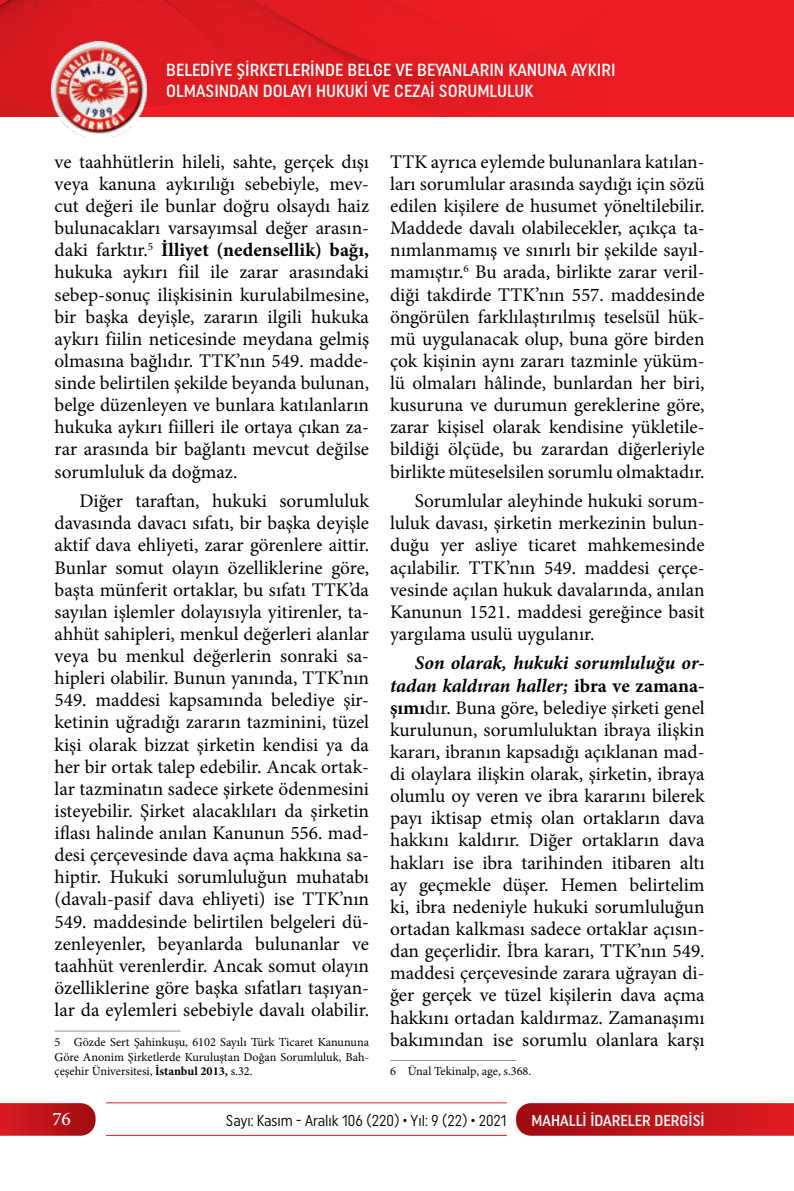
<style>
.page{position:relative;width:794px;height:1191px;background:#fff}
.page>*{position:absolute;margin:0;border:0;box-sizing:border-box;transform-origin:0 0}
.t1{font:19.25px/22.1px "Minion Pro";color:#000;text-align:justify}
.t2{font:500 19.25px "Minion Pro";color:#fff}
.t3{font:500 17.5px/21px "Uniform Condensed";color:#fff}
.t4{font:15.75px "Uniform Condensed";color:#000;scale:.95 1}
.t5{font:500 15.75px "Uniform Condensed";color:#fff}
.t6{font:12.25px/14.7px "Minion Pro";color:#000;text-align:justify}
.s1{font-weight:700}
.s2{font-weight:700;font-style:italic}
</style>
<div class="page">
<svg style="left:516px;top:1103px;width:278px;height:32px;background:#c0181e"></svg>
<svg style="left:0;top:1103px;width:95px;height:32px;background:#be1a20"></svg>
<hr style="left:106px;top:1102px;width:401px;height:1px;background:#ed1d24">
<hr style="left:106px;top:1135px;width:401px;height:1px;background:#ed1d24">
<img style="left:58px;top:117px;width:82px;height:20px">
<img style="left:0;top:0;width:785px;height:117px">
<hr style="left:55px;top:1030px;width:126px;height:1px;background:#939598">
<hr style="left:390px;top:1060px;width:126px;height:1px;background:#939598">
<p class="t3" style="left:166px;top:59px;width:451px">BELEDİYE ŞİRKETLERİNDE BELGE VE BEYANLARIN KANUNA AYKIRI<br>OLMASINDAN DOLAYI HUKUKİ VE CEZAİ SORUMLULUK</p>
<p class="t1" style="left:55px;top:151px;width:316px">ve taahhütlerin hileli, sahte, gerçek dışı veya kanuna aykırılığı sebebiyle, mev&shy;cut değeri ile bunlar doğru olsaydı haiz bulunacakları varsayımsal değer arasın&shy;daki farktır.<sup>5</sup> <span class="s1">İlliyet (nedensellik) bağı, </span>hukuka aykırı fiil ile zarar arasındaki sebep-sonuç ilişkisinin kurulabilmesine, bir başka deyişle, zararın ilgili hukuka aykırı fiilin neticesinde meydana gelmiş olmasına bağlıdır. TTK’nın 549. madde&shy;sinde belirtilen şekilde beyanda bulunan, belge düzenleyen ve bunlara katılanların hukuka aykırı fiilleri ile ortaya çıkan za&shy;rar arasında bir bağlantı mevcut değilse sorumluluk da doğmaz.</p>
<p class="t1" style="left:55px;top:490px;width:316px;text-indent:25px">Diğer taraftan, hukuki sorumluluk davasında davacı sıfatı, bir başka deyişle aktif dava ehliyeti, zarar görenlere aittir.<br>Bunlar somut olayın özelliklerine göre, başta münferit ortaklar, bu sıfatı TTK’da sayılan işlemler dolayısıyla yitirenler, ta&shy;ahhüt sahipleri, menkul değerleri alanlar veya bu menkul değerlerin sonraki sa&shy;hipleri olabilir. Bunun yanında, TTK’nın 549. maddesi kapsamında belediye şir&shy;ketinin uğradığı zararın tazminini, tüzel kişi olarak bizzat şirketin kendisi ya da her bir ortak talep edebilir. Ancak ortak&shy;lar tazminatın sadece şirkete ödenmesini isteyebilir. Şirket alacaklıları da şirketin iflası halinde anılan Kanunun 556. mad&shy;desi çerçevesinde dava açma hakkına sa&shy;hiptir. Hukuki sorumluluğun muhatabı (davalı-pasif dava ehliyeti) ise TTK’nın 549. maddesinde belirtilen belgeleri dü&shy;zenleyenler, beyanlarda bulunanlar ve taahhüt verenlerdir. Ancak somut olayın özelliklerine göre başka sıfatları taşıyan&shy;lar da eylemleri sebebiyle davalı olabilir.</p>
<p class="t6" style="left:55px;top:1034px;width:316px">5 Gözde Sert Şahinkuşu, 6102 Sayılı Türk Ticaret Kanununa Göre Anonim Şirketlerde Kuruluştan Doğan Sorumluluk, Bah&shy;çeşehir Üniversitesi, <span class="s1">İstanbul 2013,</span> s.32.</p>
<p class="t1" style="left:390px;top:151px;width:316px">TTK ayrıca eylemde bulunanlara katılan&shy;ları sorumlular arasında saydığı için sözü edilen kişilere de husumet yöneltilebilir.<br>Maddede davalı olabilecekler, açıkça ta&shy;nımlanmamış ve sınırlı bir şekilde sayıl&shy;mamıştır.<sup>6</sup> Bu arada, birlikte zarar veril&shy;diği takdirde TTK’nın 557. maddesinde öngörülen farklılaştırılmış teselsül hük&shy;mü uygulanacak olup, buna göre birden çok kişinin aynı zararı tazminle yüküm&shy;lü olmaları hâlinde, bunlardan her biri, kusuruna ve durumun gereklerine göre, zarar kişisel olarak kendisine yükletile&shy;bildiği ölçüde, bu zarardan diğerleriyle birlikte müteselsilen sorumlu olmaktadır.</p>
<p class="t1" style="left:390px;top:490px;width:316px;text-indent:25px">Sorumlular aleyhinde hukuki sorum&shy;luluk davası, şirketin merkezinin bulun&shy;duğu yer asliye ticaret mahkemesinde açılabilir. TTK’nın 549. maddesi çerçe&shy;vesinde açılan hukuk davalarında, anılan Kanunun 1521. maddesi gereğince basit yargılama usulü uygulanır.</p>
<p class="t1" style="left:390px;top:652px;width:316px;text-indent:25px"><span class="s2">Son olarak, hukuki sorumluluğu or&shy;tadan kaldıran haller;</span> <span class="s1">ibra ve zamana&shy;şımı</span>dır. Buna göre, belediye şirketi genel kurulunun, sorumluluktan ibraya ilişkin kararı, ibranın kapsadığı açıklanan mad&shy;di olaylara ilişkin olarak, şirketin, ibraya olumlu oy veren ve ibra kararını bilerek payı iktisap etmiş olan ortakların dava hakkını kaldırır. Diğer ortakların dava hakları ise ibra tarihinden itibaren altı ay geçmekle düşer. Hemen belirtelim ki, ibra nedeniyle hukuki sorumluluğun ortadan kalkması sadece ortaklar açısın&shy;dan geçerlidir. İbra kararı, TTK’nın 549. maddesi çerçevesinde zarara uğrayan di&shy;ğer gerçek ve tüzel kişilerin dava açma hakkını ortadan kaldırmaz. Zamanaşımı bakımından ise sorumlu olanlara karşı</p>
<p class="t6" style="left:390px;top:1064px;width:143px">6 Ünal Tekinalp, age, s.368.</p>
<p class="t2" style="left:52px;top:1106px;width:20px">76</p>
<p class="t4" style="left:226px;top:1111px;width:297px">Sayı: Kasım - Aralık 106 (220) • Yıl: 9 (22) • 2021</p>
<p class="t5" style="left:531px;top:1111px;width:175px">MAHALLİ İDARELER DERGİSİ</p>
</div>
